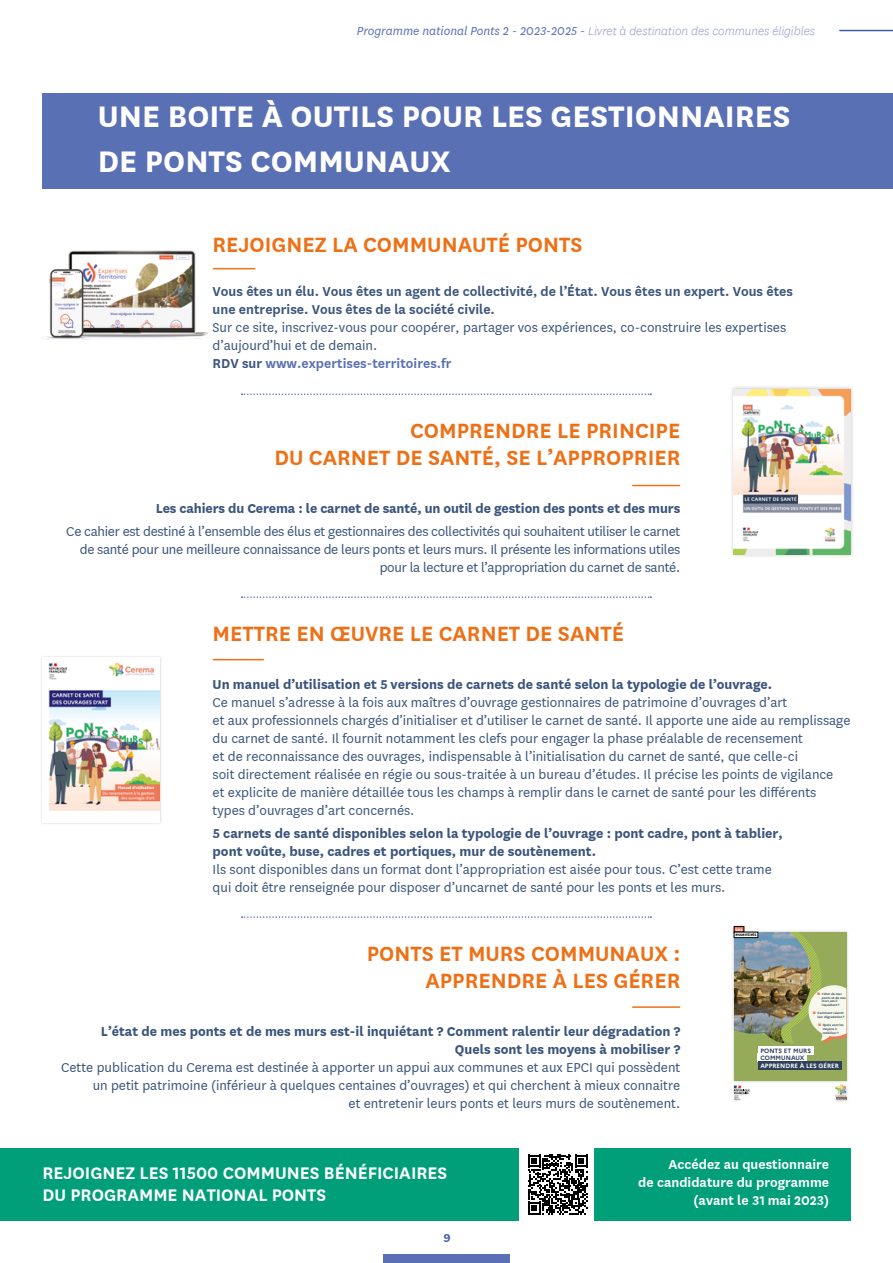
<style>
.page{position:relative;width:893px;height:1263px;background:#fff}
.page>*{position:absolute;margin:0;border:0;box-sizing:border-box;transform-origin:0 0}
.t1{font:700 34.5px/45px "Cerema";color:#fff}
.t2{font:600 24px/27px "Cerema";color:#ed7016;text-align:right}
.t3{font:600 19.5px/22.5px "Cerema";color:#fff}
.t4{font:15px/18px "Cerema";color:#3a547c}
.t5{font:700 15px/18px "Cerema";color:#3a547c;text-align:right}
.t6{font:15px/18px "Cerema";letter-spacing:-.02em;color:#3a547c;text-align:right}
.t7{font:600 15px/18px "Cerema";color:#3a547c}
.t8{font:600 15px/18px "Cerema";color:#fff;text-align:right}
.t9{font:italic 300 13.5px "Cerema";color:#959bcc}
.t10{font:700 13.5px "Cerema";color:#3b5fa9}
.t11{font:700 6.15px/7.5px "Marianne";color:#2f415a}
.t12{font:700 6.15px "Marianne";color:#fff}
.t13{font:700 4.5px "Marianne";color:#000}
.t14{font:700 4.5px "Marianne";color:#fff}
.t15{font:700 3.15px/3.8px "Marianne";color:#2f415a}
.s1{font-weight:400;color:#5a70b5}
.s2{font-weight:600}
.s3{font-weight:600;color:#5a70b5}
.s4{font-family:"Arial Narrow";font-weight:400;font-size:5.25px;color:#ef7858}
</style>
<div class="page">
<div style="left:42px;top:93px;width:851px;height:96px;background:#5a70b5"></div>
<div style="left:0;top:1148px;width:850px;height:72px;background:#009f79"></div>
<div style="left:519px;top:1147px;width:75px;height:75px;background:#fff"></div>
<svg style="left:528px;top:1154px;width:60px;height:60px"></svg>
<div style="left:383px;top:1254px;width:127px;height:9px;background:#5a70b5"></div>
<hr style="left:840px;top:30px;width:53px;height:1px;background:#3b5fa9">
<hr style="left:633px;top:485px;width:47px;height:1px;background:#ed7016">
<hr style="left:633px;top:1006px;width:47px;height:2px;background:#ed7016">
<svg style="left:242px;top:596px;width:409px;height:2px"></svg>
<svg style="left:242px;top:393px;width:409px;height:2px"></svg>
<svg style="left:242px;top:916px;width:409px;height:2px"></svg>
<hr style="left:213px;top:268px;width:42px;height:1px;background:#ed7016">
<hr style="left:213px;top:659px;width:50px;height:1px;background:#ed7016">
<div style="left:40px;top:655px;width:122px;height:170px;background:#000;opacity:.24"></div>
<img style="left:43px;top:658px;width:116px;height:164px">
<div style="left:729px;top:385px;width:126px;height:173px;background:#000;opacity:.24"></div>
<img style="left:733px;top:389px;width:117px;height:165px">
<div style="left:731px;top:924px;width:118px;height:179px;background:#000;opacity:.24"></div>
<div style="left:734px;top:932px;width:112px;height:148px;background:#96ab5a"></div>
<svg style="left:791px;top:946px;width:55px;height:98px"></svg>
<img style="left:734px;top:932px;width:77px;height:111px">
<div style="left:734px;top:926px;width:10px;height:6px;background:#ef795b"></div>
<div style="left:734px;top:926px;width:10px;height:6px;border:1px solid #000"></div>
<div style="left:734px;top:932px;width:24px;height:5px;background:#fff"></div>
<div style="left:734px;top:932px;width:24px;height:6px;border:1px solid #000"></div>
<svg style="left:734px;top:1086px;width:16px;height:14px"></svg>
<svg style="left:835px;top:1085px;width:11px;height:15px"></svg>
<div style="left:758px;top:1046px;width:56px;height:8px;background:#fff"></div>
<div style="left:758px;top:1054px;width:49px;height:8px;background:#fff"></div>
<div style="left:758px;top:1061px;width:83px;height:8px;background:#2f415a"></div>
<img style="left:43px;top:250px;width:164px;height:90px">
<p class="t9" style="left:357px;top:23px;width:460px"><span class="s1">Programme national Ponts 2 - 2023-2025 -</span> Livret à destination des communes éligibles</p>
<h1 class="t1" style="left:98px;top:91px;width:694px">UNE BOITE À OUTILS POUR LES GESTIONNAIRES<br>DE PONTS COMMUNAUX</h1>
<h2 class="t2" style="left:213px;top:230px;width:371px">REJOIGNEZ LA COMMUNAUTÉ PONTS</h2>
<p class="t7" style="left:213px;top:282px;width:582px">Vous êtes un élu. Vous êtes un agent de collectivité, de l’État. Vous êtes un expert. Vous êtes une entreprise. Vous êtes de la société civile.</p>
<p class="t4" style="left:213px;top:318px;width:575px">Sur ce site, inscrivez-vous pour coopérer, partager vos expériences, co-construire les expertises d’aujourd’hui et de demain.<br><span class="s2">RDV sur</span> <span class="s3">www.expertises-territoires.fr</span></p>
<h2 class="t2" style="left:274px;top:415px;width:407px">COMPRENDRE LE PRINCIPE<br>DU CARNET DE SANTÉ, SE L’APPROPRIER</h2>
<p class="t5" style="left:156px;top:499px;width:526px">Les cahiers du Cerema : le carnet de santé, un outil de gestion des ponts et des murs</p>
<p class="t6" style="left:66px;top:521px;width:616px">Ce cahier est destiné à l’ensemble des élus et gestionnaires des collectivités qui souhaitent utiliser le carnet de santé pour une meilleure connaissance de leurs ponts et leurs murs. Il présente les informations utiles pour la lecture et l’appropriation du carnet de santé.</p>
<h2 class="t2" style="left:213px;top:618px;width:413px">METTRE EN ŒUVRE LE CARNET DE SANTÉ</h2>
<p class="t5" style="left:213px;top:675px;width:561px">Un manuel d’utilisation et 5 versions de carnets de santé selon la typologie de l’ouvrage.</p>
<p class="t4" style="left:213px;top:693px;width:639px">Ce manuel s’adresse à la fois aux maîtres d’ouvrage gestionnaires de patrimoine d’ouvrages d’art<br>et aux professionnels chargés d’initialiser et d’utiliser le carnet de santé. Il apporte une aide au remplissage du carnet de santé. Il fournit notamment les clefs pour engager la phase préalable de recensement<br>et de reconnaissance des ouvrages, indispensable à l’initialisation du carnet de santé, que celle-ci<br>soit directement réalisée en régie ou sous-traitée à un bureau d’études. Il précise les points de vigilance<br>et explicite de manière détaillée tous les champs à remplir dans le carnet de santé pour les différents types d’ouvrages d’art concernés.</p>
<p class="t5" style="left:213px;top:823px;width:572px;text-align:left">5 carnets de santé disponibles selon la typologie de l’ouvrage : pont cadre, pont à tablier, pont voûte, buse, cadres et portiques, mur de soutènement.</p>
<p class="t4" style="left:213px;top:859px;width:561px">Ils sont disponibles dans un format dont l’appropriation est aisée pour tous. C’est cette trame qui doit être renseignée pour disposer d’uncarnet de santé pour les ponts et les murs.</p>
<p class="t14" style="left:735px;top:926px;width:9px">Les</p>
<p class="t13" style="left:735px;top:932px;width:23px">essentiels</p>
<h2 class="t2" style="left:367px;top:938px;width:315px">PONTS ET MURS COMMUNAUX :<br>APPRENDRE À LES GÉRER</h2>
<p class="t5" style="left:101px;top:1022px;width:581px">L’état de mes ponts et de mes murs est-il inquiétant ? Comment ralentir leur dégradation ?<br>Quels sont les moyens à mobiliser ?</p>
<p class="t4" style="left:61px;top:1058px;width:621px;text-align:right">Cette publication du Cerema est destinée à apporter un appui aux communes et aux EPCI qui possèdent un petit patrimoine (inférieur à quelques centaines d’ouvrages) et qui cherchent à mieux connaitre<br>et entretenir leurs ponts et leurs murs de soutènement.</p>
<p class="t15" style="left:822px;top:992px;width:26px;text-indent:-4px"><span class="s4">■</span> L’état de mes ponts et de mes murs est-il inquiétant?</p>
<p class="t15" style="left:813px;top:1011px;width:33px;text-align:right"><span class="s4">■</span> Comment ralentir leur dégradation?</p>
<p class="t15" style="left:823px;top:1023px;width:22px;text-indent:-4px"><span class="s4">■</span> Quels sont les moyens à mobiliser?</p>
<p class="t11" style="left:760px;top:1047px;width:52px">PONTS ET MURS<br>COMMUNAUX</p>
<p class="t12" style="left:760px;top:1062px;width:80px">APPRENDRE À LES GÉRER</p>
<h3 class="t3" style="left:43px;top:1160px;width:406px">REJOIGNEZ LES 11500 COMMUNES BÉNÉFICIAIRES<br>DU PROGRAMME NATIONAL PONTS</h3>
<p class="t10" style="left:444px;top:1228px;width:9px">9</p>
<p class="t8" style="left:638px;top:1154px;width:192px">Accédez au questionnaire<br>de candidature du programme (avant le 31 mai 2023)</p>
</div>
